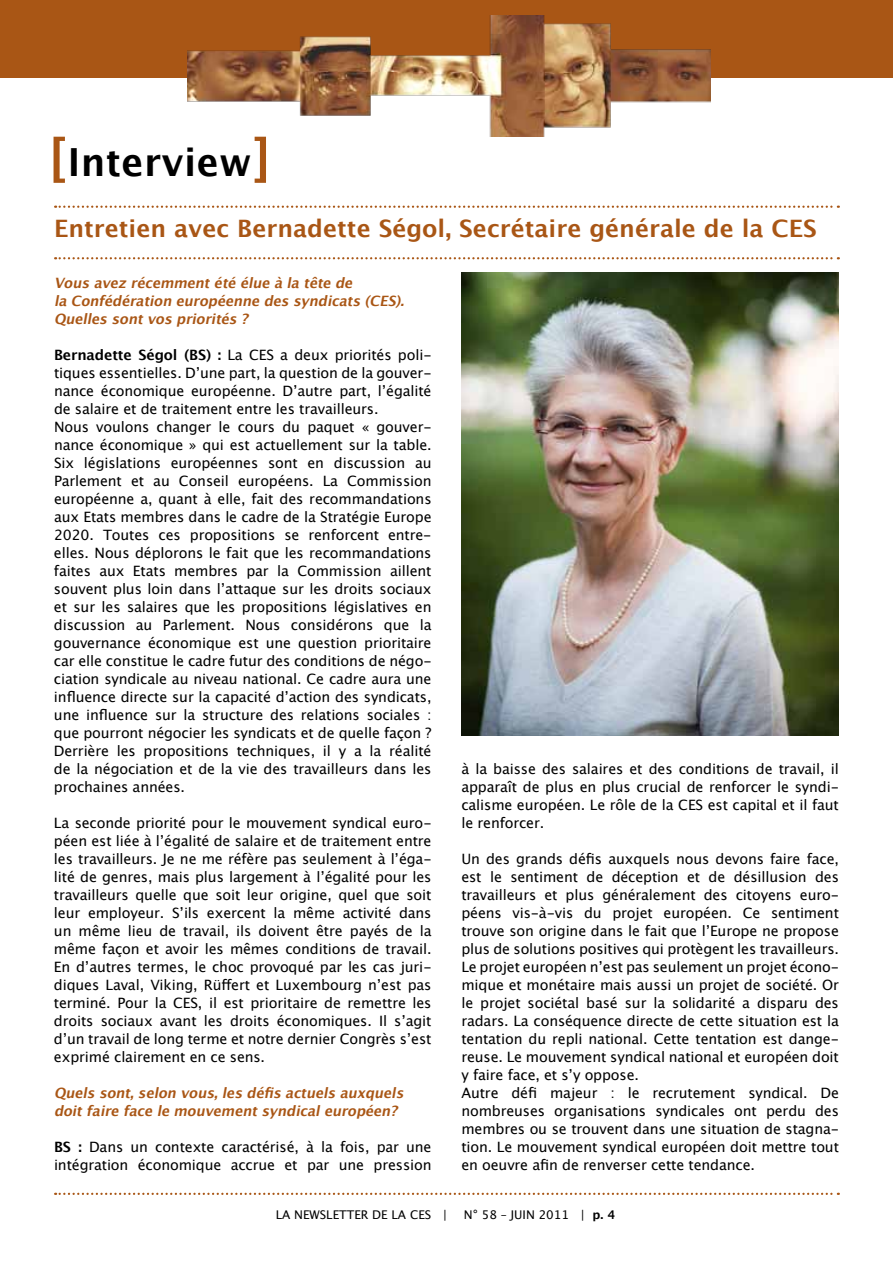
<style>
.page{position:relative;width:893px;height:1263px;background:#fff}
.page>*{position:absolute;margin:0;border:0;box-sizing:border-box;transform-origin:0 0}
.t1{font:700 38.7px "Lucida Grande";letter-spacing:.01em;color:#000}
.t2{font:700 24px "Lucida Grande";color:#a95615}
.t3{font:14.25px/18px "Lucida Grande";letter-spacing:-.01em;color:#000}
.t4{font:italic 700 14.25px/18px "Lucida Grande";color:#a95615}
.t5{font:12px "Lucida Grande";color:#000}
.s1{font-size:50.4px;color:#a95615}
.s2{font-weight:700}
</style>
<div class="page">
<svg style="left:55px;top:1193px;width:784px;height:2px"></svg>
<div style="left:0;top:0;width:893px;height:78px;background:#a95615"></div>
<img style="left:188px;top:15px;width:522px;height:121px">
<svg style="left:55px;top:206px;width:784px;height:2px"></svg>
<svg style="left:55px;top:257px;width:784px;height:2px"></svg>
<img style="left:461px;top:273px;width:378px;height:462px">
<h1 class="t1" style="left:49px;top:140px;width:224px"><span class="s1">[</span>I nterview<span class="s1">]</span></h1>
<h2 class="t2" style="left:54px;top:215px;width:764px">Entretien avec Bernadette Ségol, Secrétaire générale de la CES</h2>
<p class="t4" style="left:54px;top:274px;width:356px">Vousavezrécemmentétéélueàlatêtede laConfédération européennedessyndicats(CES).<br>Quellessontvospriorités?</p>
<p class="t3" style="left:54px;top:346px;width:379px"><span class="s2">Bernadette Ségol (BS) :</span> La CES a deux priorités poli&shy;tiques essentielles. D’une part, la question de la gouver&shy;nance économique européenne. D’autre part, l’égalité de salaire et de traitement entre les travailleurs.<br>Nous voulons changer le cours du paquet « gouver&shy;nance économique » qui est actuellement sur la table.<br>Six législations européennes sont en discussion au Parlement et au Conseil européens. La Commission européenne a, quant à elle, fait des recommandations aux Etats membres dans le cadre de la Stratégie Europe 2020. Toutes ces propositions se renforcent entre&shy;elles. Nous déplorons le fait que les recommandations faites aux Etats membres par la Commission aillent souvent plus loin dans l’attaque sur les droits sociaux et sur les salaires que les propositions législatives en discussion au Parlement. Nous considérons que la gouvernance économique est une question prioritaire car elle constitue le cadre futur des conditions de négo&shy;ciation syndicale au niveau national. Ce cadre aura une influence directe sur la capacité d’action des syndicats, une influence sur la structure des relations sociales : que pourront négocier les syndicats et de quelle façon ?<br>Derrière les propositions techniques, il y a la réalité de la négociation et de la vie des travailleurs dans les prochaines années.</p>
<p class="t3" style="left:54px;top:814px;width:379px;text-align:justify">La seconde priorité pour le mouvement syndical euro&shy;péen est liée à l’égalité de salaire et de traitement entre les travailleurs. Je ne me réfère pas seulement à l’éga&shy;lité de genres, mais plus largement à l’égalité pour les travailleurs quelle que soit leur origine, quel que soit leur employeur. S’ils exercent la même activité dans un même lieu de travail, ils doivent être payés de la même façon et avoir les mêmes conditions de travail.<br>En d’autres termes, le choc provoqué par les cas juri&shy;diques Laval, Viking, Rüffert et Luxembourg n’est pas terminé. Pour la CES, il est prioritaire de remettre les droits sociaux avant les droits économiques. I l s’agit d’un travail de long terme et notre dernier Congrès s’est exprimé clairement en ce sens.</p>
<p class="t4" style="left:54px;top:1084px;width:355px">Quelssont,selon vous,lesdéfisactuelsauxquels doitfairefacelemouvementsyndicaleuropéen?</p>
<p class="t3" style="left:54px;top:1138px;width:379px"><span class="s2">BS :</span> Dans un contexte caractérisé, à la fois, par une intégration économique accrue et par une pression</p>
<p class="t3" style="left:461px;top:760px;width:379px;text-align:justify">à la baisse des salaires et des conditions de travail, il apparaît de plus en plus crucial de renforcer le syndi&shy;calisme européen. Le rôle de la CES est capital et il faut le renforcer.</p>
<p class="t3" style="left:461px;top:850px;width:379px">U n des grands défis auxquels nous devons faire face, est le sentiment de déception et de désillusion des travailleurs et plus généralement des citoyens euro&shy;péens vis-à-vis du projet européen. Ce sentiment trouve son origine dans le fait que l’Europe ne propose plus de solutions positives qui protègent les travailleurs.<br>Le projet européen n’est pas seulement un projet écono&shy;mique et monétaire mais aussi un projet de société. Or le projet sociétal basé sur la solidarité a disparu des radars. La conséquence directe de cette situation est la tentation du repli national. Cette tentation est dange&shy;reuse. Le mouvement syndical national et européen doit y faire face, et s’y oppose.<br>Autre défi majeur : le recrutement syndical. De nombreuses organisations syndicales ont perdu des membres ou se trouvent dans une situation de stagna&shy;tion. Le mouvement syndical européen doit mettre tout en oeuvre afin de renverser cette tendance.</p>
<p class="t5" style="left:276px;top:1207px;width:65px">LA NEWSLETTER</p>
<p class="t5" style="left:372px;top:1207px;width:53px">DE LA CES</p>
<p class="t5" style="left:443px;top:1207px;width:6px">|</p>
<p class="t5" style="left:462px;top:1207px;width:154px">N° 58 – juin 2011 | <span class="s2">p. 4</span></p>
</div>
